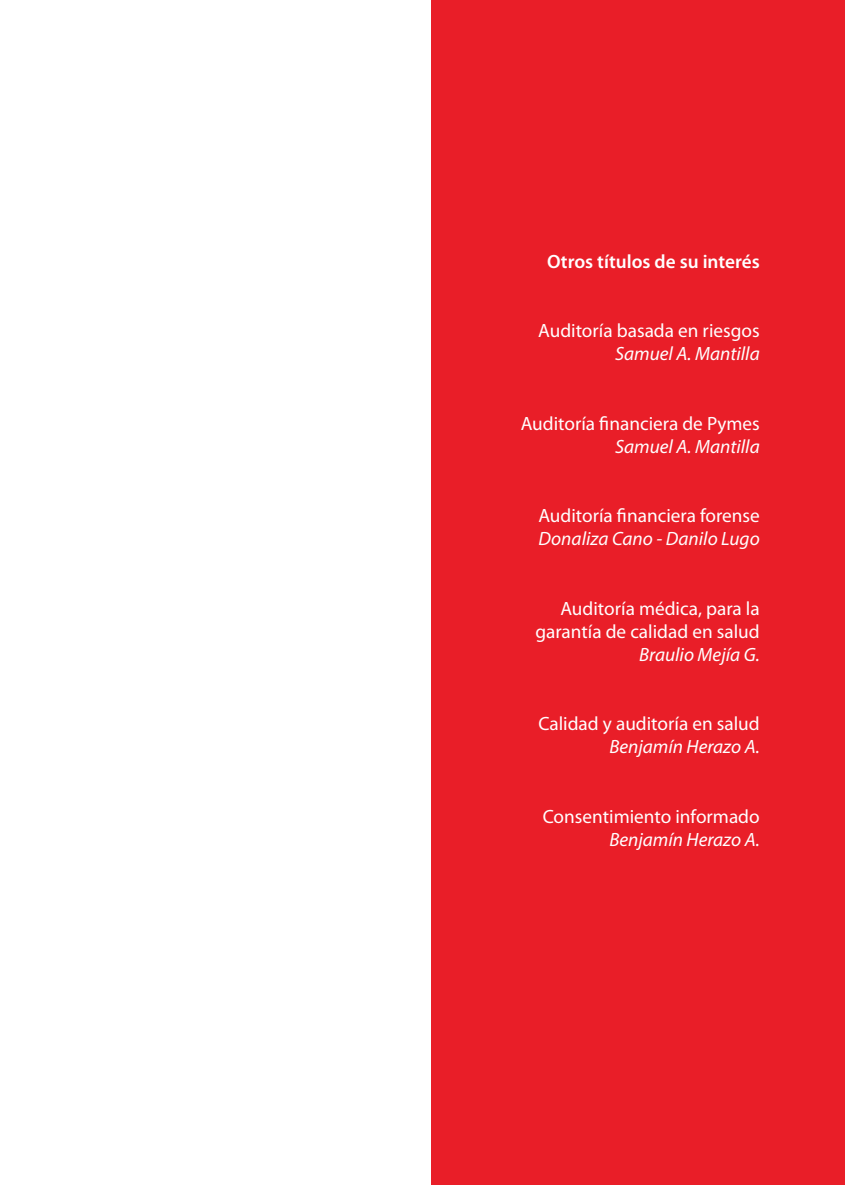
<style>
.page{position:relative;width:845px;height:1185px;background:#fff}
.page>*{position:absolute;margin:0;border:0;box-sizing:border-box;transform-origin:0 0}
.t1{font:19.25px/23.1px "Myriad Pro";color:#fff;text-align:right}
.t2{font:italic 19.25px "Myriad Pro";color:#fff}
.t3{font:600 19.25px "Myriad Pro";color:#fff}
</style>
<div class="page">
<div style="left:431px;top:0;width:413px;height:1184px;background:#e91e28"></div>
<p class="t3" style="left:547px;top:249px;width:214px">Otros títulos de su interés</p>
<p class="t1" style="left:538px;top:320px;width:223px">Auditoría basada en riesgos</p>
<p class="t2" style="left:615px;top:342px;width:146px">Samuel A. Mantilla</p>
<p class="t1" style="left:520px;top:412px;width:240px">Auditoría financiera de Pymes</p>
<p class="t2" style="left:615px;top:434px;width:146px">Samuel A. Mantilla</p>
<p class="t1" style="left:538px;top:504px;width:223px">Auditoría financiera forense</p>
<p class="t2" style="left:538px;top:527px;width:223px">Donaliza Cano - Danilo Lugo</p>
<p class="t1" style="left:535px;top:597px;width:226px">Auditoría médica, para la garantía de calidad en salud</p>
<p class="t2" style="left:639px;top:642px;width:122px">Braulio Mejía G.</p>
<p class="t1" style="left:538px;top:712px;width:223px">Calidad y auditoría en salud</p>
<p class="t2" style="left:609px;top:735px;width:152px">Benjamín Herazo A.</p>
<p class="t1" style="left:542px;top:805px;width:218px">Consentimiento informado</p>
<p class="t2" style="left:609px;top:827px;width:152px">Benjamín Herazo A.</p>
</div>
